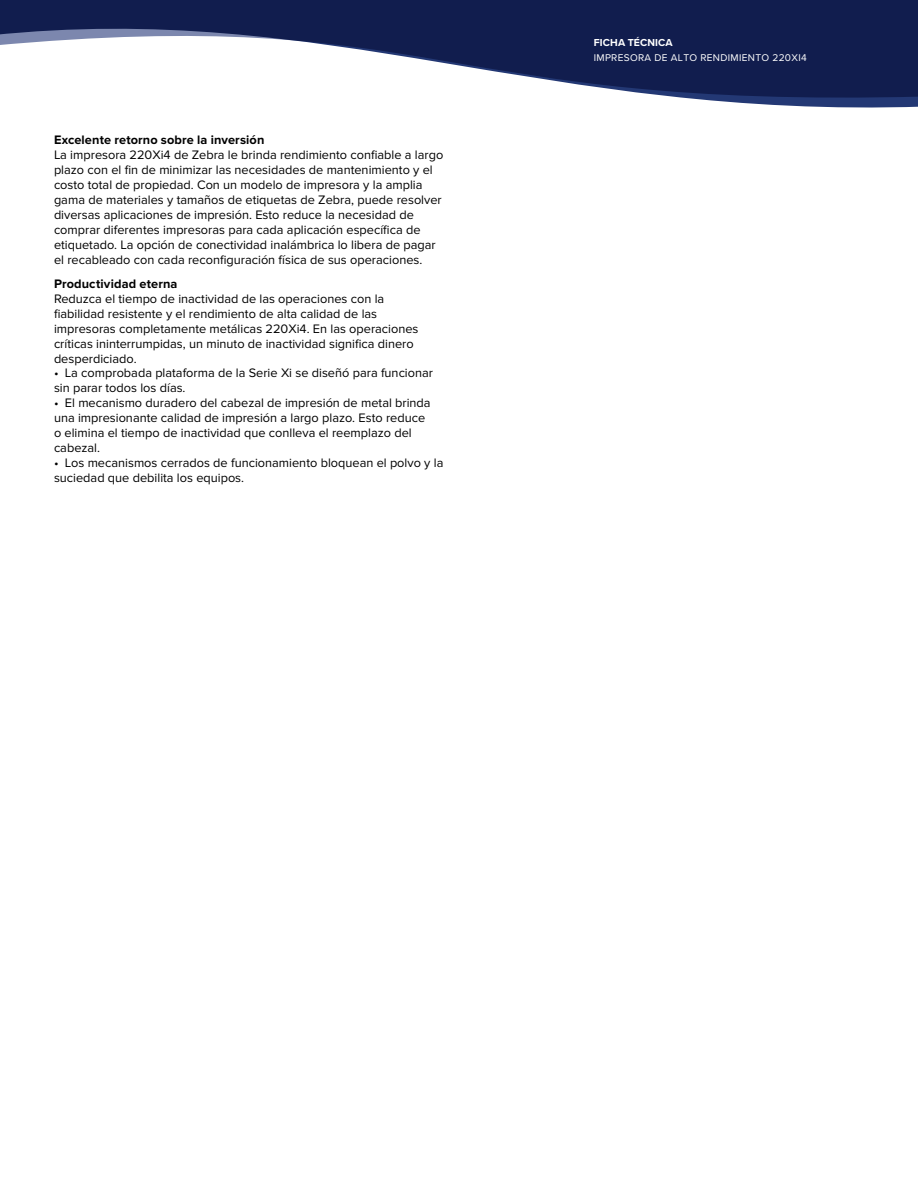
<style>
.page{position:relative;width:918px;height:1188px;background:#fff}
.page>*{position:absolute;margin:0;border:0;box-sizing:border-box;transform-origin:0 0}
.t1{font:12.75px/15px "Proxima Nova";color:#000}
.t2{font:700 12.75px "Proxima Nova";letter-spacing:.01em;color:#000}
.t3{font:700 10.5px "Proxima Nova";letter-spacing:.01em;color:#fff}
.t4{font:10.2px "Proxima Nova";letter-spacing:.03em;color:#fff}
</style>
<div class="page">
<svg style="left:686px;top:98px;width:232px;height:10px;fill:#233874"></svg>
<svg style="left:0;top:0;width:918px;height:98px;fill:#111d4e"></svg>
<div style="left:47px;top:48px;width:240px;height:40px;background:#fff"></div>
<p class="t2" style="left:54px;top:132px;width:212px">Excelente retorno sobre la inversión</p>
<p class="t1" style="left:54px;top:147px;width:391px">La impresora 220Xi4 de Zebra le brinda rendimiento confiable a largo plazo con el fin de minimizar las necesidades de mantenimiento y el costo total de propiedad. Con un modelo de impresora y la amplia gama de materiales y tamaños de etiquetas de Zebra, puede resolver diversas aplicaciones de impresión. Esto reduce la necesidad de comprar diferentes impresoras para cada aplicación específica de etiquetado. La opción de conectividad inalámbrica lo libera de pagar el recableado con cada reconfiguración física de sus operaciones.</p>
<p class="t2" style="left:54px;top:276px;width:125px">Productividad eterna</p>
<p class="t1" style="left:54px;top:291px;width:366px">Reduzca el tiempo de inactividad de las operaciones con la fiabilidad resistente y el rendimiento de alta calidad de las impresoras completamente metálicas 220Xi4. En las operaciones críticas ininterrumpidas, un minuto de inactividad significa dinero desperdiciado.</p>
<p class="t1" style="left:54px;top:366px;width:381px">• La comprobada plataforma de la Serie Xi se diseñó para funcionar sin parar todos los días.</p>
<p class="t1" style="left:54px;top:396px;width:378px">• El mecanismo duradero del cabezal de impresión de metal brinda una impresionante calidad de impresión a largo plazo. Esto reduce o elimina el tiempo de inactividad que conlleva el reemplazo del cabezal.</p>
<p class="t1" style="left:54px;top:456px;width:391px">• Los mecanismos cerrados de funcionamiento bloquean el polvo y la suciedad que debilita los equipos.</p>
<p class="t3" style="left:594px;top:35px;width:80px">FICHA TÉCNICA</p>
<p class="t4" style="left:594px;top:50px;width:215px">IMPRESORA DE ALTO RENDIMIENTO 220XI4</p>
</div>
